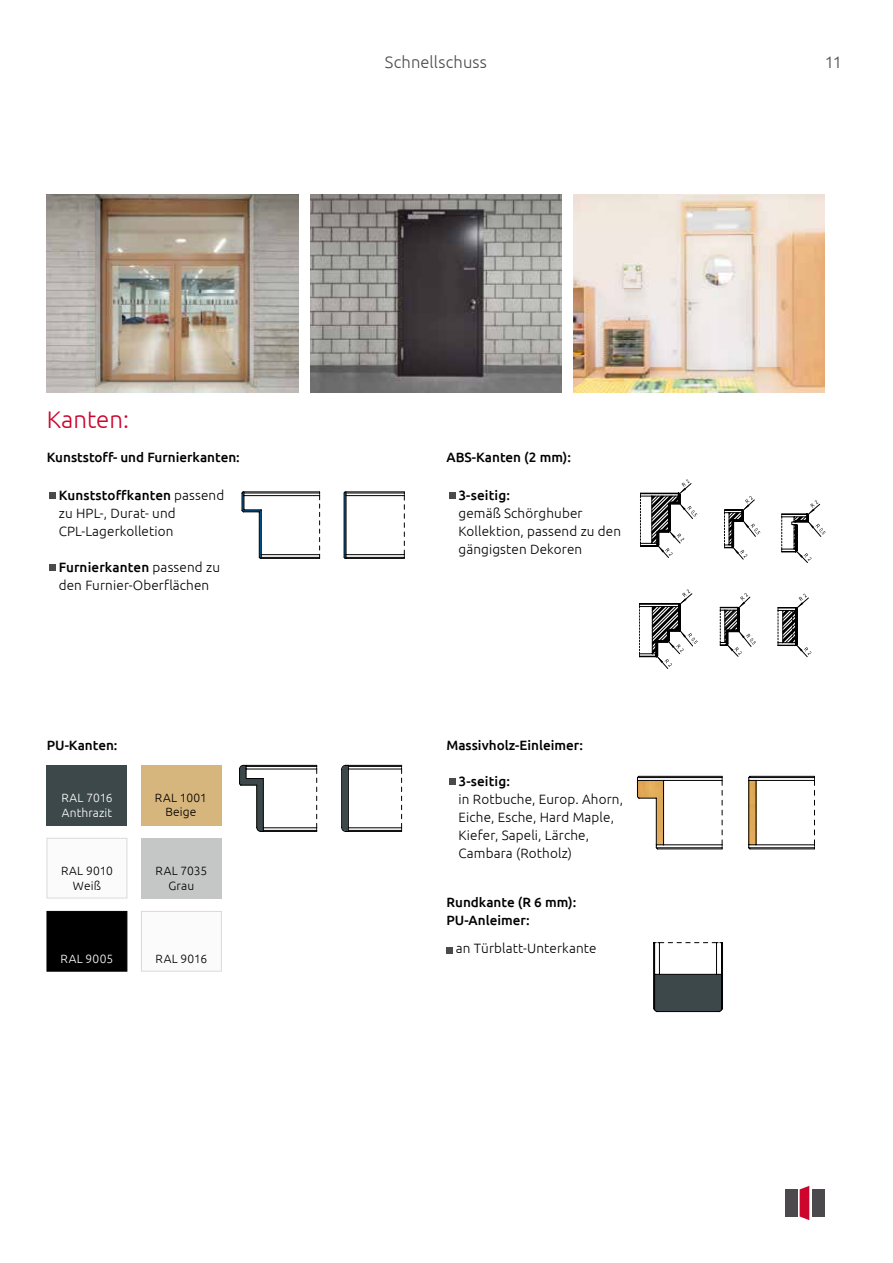
<style>
.page{position:relative;width:893px;height:1263px;background:#fff}
.page>*{position:absolute;margin:0;border:0;box-sizing:border-box;transform-origin:0 0}
.t1{font:300 24px "Ubuntu";color:#cd042c}
.t2{font:300 16.5px "Ubuntu";letter-spacing:.005em;color:#4b494b}
.t3{font:300 13.5px/18px "Ubuntu";letter-spacing:.01em;color:#000}
.t4{font:500 13.5px/18px "Ubuntu";color:#000}
.t5{font:300 12px/14.4px "Ubuntu";letter-spacing:.015em;color:#000;text-align:center}
.t6{font:300 12px/14.4px "Ubuntu";letter-spacing:.005em;color:#fff}
.s1{font-weight:500}
</style>
<div class="page">
<div style="left:49px;top:492px;width:7px;height:7px;background:#4b494b"></div>
<div style="left:49px;top:564px;width:7px;height:7px;background:#4b494b"></div>
<div style="left:449px;top:492px;width:6px;height:7px;background:#4b494b"></div>
<div style="left:47px;top:765px;width:80px;height:60px;background:#3d484b"></div>
<div style="left:141px;top:765px;width:81px;height:60px;background:#d7b67d"></div>
<div style="left:47px;top:838px;width:80px;height:60px;background:#fbfbfb;border:1px solid #dadada"></div>
<div style="left:47px;top:911px;width:80px;height:60px;background:#000"></div>
<div style="left:141px;top:911px;width:81px;height:60px;background:#fbfbfb;border:1px solid #dadada"></div>
<div style="left:141px;top:838px;width:81px;height:60px;background:#c5c6c6"></div>
<svg style="left:241px;top:491px;width:164px;height:68px"></svg>
<svg style="left:239px;top:764px;width:78px;height:68px"></svg>
<svg style="left:341px;top:764px;width:61px;height:68px"></svg>
<div style="left:449px;top:778px;width:6px;height:7px;background:#4b494b"></div>
<svg style="left:637px;top:775px;width:178px;height:75px"></svg>
<div style="left:446px;top:947px;width:7px;height:6px;background:#4b494b"></div>
<svg style="left:653px;top:942px;width:70px;height:70px"></svg>
<img style="left:47px;top:194px;width:251px;height:198px">
<div style="left:813px;top:1189px;width:12px;height:27px;background:#4b494b"></div>
<svg style="left:800px;top:1186px;width:9px;height:34px"></svg>
<div style="left:785px;top:1189px;width:12px;height:27px;background:#4b494b"></div>
<svg style="left:639px;top:479px;width:187px;height:190px"></svg>
<img style="left:574px;top:194px;width:251px;height:198px">
<img style="left:310px;top:194px;width:251px;height:198px">
<p class="t2" style="left:385px;top:52px;width:103px">Schnellschuss</p>
<p class="t2" style="left:825px;top:52px;width:19px">11</p>
<h1 class="t1" style="left:47px;top:405px;width:84px">Kanten:</h1>
<p class="t4" style="left:47px;top:448px;width:195px">Kunststoff- und Furnierkanten:</p>
<p class="t4" style="left:446px;top:448px;width:126px">ABS-Kanten (2 mm):</p>
<p class="t3" style="left:59px;top:486px;width:167px"><span class="s1">Kunststoffkanten</span> passend zu HPL-, Durat- und<br>CPL-Lagerkolletion</p>
<p class="t3" style="left:59px;top:558px;width:163px"><span class="s1">Furnierkanten</span> passend zu den Furnier-Oberflächen</p>
<p class="t4" style="left:47px;top:736px;width:72px">PU-Kanten:</p>
<p class="t6" style="left:61px;top:790px;width:53px">RAL 7016<br>Anthrazit</p>
<p class="t5" style="left:155px;top:790px;width:54px">RAL 1001<br>Beige</p>
<p class="t5" style="left:61px;top:863px;width:53px">RAL 9010<br>Weiß</p>
<p class="t5" style="left:156px;top:863px;width:53px">RAL 7035<br>Grau</p>
<p class="t6" style="left:61px;top:951px;width:54px">RAL 9005</p>
<p class="t5" style="left:156px;top:951px;width:53px">RAL 9016</p>
<p class="t4" style="left:458px;top:486px;width:53px">3-seitig:</p>
<p class="t3" style="left:458px;top:504px;width:164px">gemäß Schörghuber<br>Kollektion, passend zu den gängigsten Dekoren</p>
<p class="t4" style="left:446px;top:736px;width:138px">Massivholz-Einleimer:</p>
<p class="t4" style="left:459px;top:772px;width:53px">3-seitig:</p>
<p class="t3" style="left:459px;top:790px;width:166px">in Rotbuche, Europ. Ahorn,<br>Eiche, Esche, Hard Maple,<br>Kiefer, Sapeli, Lärche,<br>Cambara (Rotholz)</p>
<p class="t4" style="left:446px;top:892px;width:131px">Rundkante (R 6 mm):<br>PU-Anleimer:</p>
<p class="t3" style="left:456px;top:939px;width:142px">an Türblatt-Unterkante</p>
</div>
